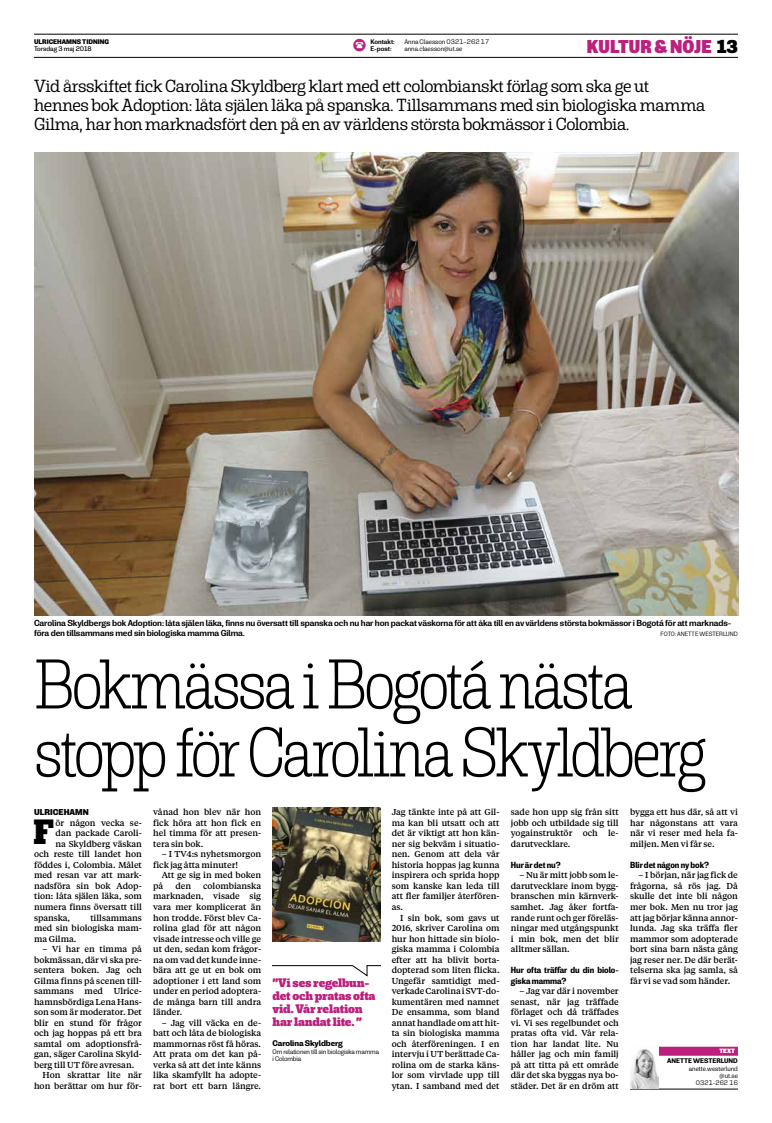
<style>
.page{position:relative;width:772px;height:1123px;background:#fff}
.page>*{position:absolute;margin:0;border:0;box-sizing:border-box;transform-origin:0 0}
.t1{font:100 semi-condensed 68px/68px "Rude Slab";letter-spacing:-.045em;color:#000}
.t2{font:900 semi-condensed 34px "Rude Slab";color:#000}
.t3{font:900 semi-condensed 18px "Rude";letter-spacing:.005em;color:#bc1f7d}
.t4{font:300 17px/19px "Rude Slab";letter-spacing:-.02em;color:#000}
.t5{font:900 semi-condensed 12px/13px "Rude Slab";letter-spacing:-.015em;color:#bc1f7d}
.t6{font:500 8.6px/10.5px "Tiempos Text";letter-spacing:-.005em;color:#000;text-align:justify}
.t7{font:700 semi-condensed 8.6px/10.5px "Rude";letter-spacing:-.005em;color:#000}
.t8{font:500 8.5px/10.5px "Rude";letter-spacing:-.01em;color:#000}
.t9{font:800 8.2px "Rude";letter-spacing:.005em;color:#000}
.t10{font:700 8px "Rude";letter-spacing:-.01em;color:#000}
.t11{font:300 6.5px/6.7px "Rude";color:#000;text-align:right}
.t12{font:800 6.5px "Rude";color:#000}
.t13{font:700 6.5px "Rude";color:#000}
.t14{font:6.5px "Rude";color:#000}
.t15{font:500 6.5px "Rude";color:#000}
.t16{font:300 6px "Rude";color:#000}
.t17{font:900 6px "Rude";color:#fff}
.s1{color:#000}
</style>
<div class="page">
<hr style="left:34px;top:34px;width:703px;height:1px;background:#000">
<hr style="left:34px;top:57px;width:703px;height:1px;background:#000">
<div style="left:629px;top:1046px;width:108px;height:9px;background:#bc1f7d"></div>
<hr style="left:629px;top:1088px;width:108px;height:1px;background:#000">
<img style="left:629px;top:1046px;width:29px;height:42px">
<img style="left:272px;top:807px;width:108px;height:134px">
<img style="left:34px;top:152px;width:703px;height:463px">
<svg style="left:272px;top:965px;width:108px;height:11px"></svg>
<p class="t14" style="left:34px;top:44px;width:59px">Torsdag 3 maj 2018</p>
<h3 class="t3" style="left:586px;top:34px;width:153px">KULTUR &amp; NÖJE <span class="s1">13</span></h3>
<p class="t12" style="left:34px;top:37px;width:76px">ULRICEHAMNS TIDNING</p>
<p class="t15" style="left:370px;top:38px;width:26px">Kontakt:</p>
<p class="t11" style="left:404px;top:39px;width:86px">Anna Claesson 0321–262 17</p>
<p class="t15" style="left:370px;top:45px;width:23px">E-post:</p>
<p class="t11" style="left:404px;top:45px;width:59px">anna.claesson@ut.se</p>
<p class="t4" style="left:34px;top:76px;width:671px">Vid årsskiftet fick Carolina Skyldberg klart med ett colombianskt förlag som ska ge ut hennes bok Adoption: låta själen läka på spanska. Tillsammans med sin biologiska mamma<br>Gilma, har hon marknadsfört den på en av världens största bokmässor i Colombia.</p>
<p class="t8" style="left:34px;top:617px;width:698px">Carolina Skyldbergs bok Adoption: låta själen läka, finns nu översatt till spanska och nu har hon packat väskorna för att åka till en av världens största bokmässor i Bogotá för att marknads&shy;föra den tillsammans med sin biologiska mamma Gilma.</p>
<p class="t16" style="left:660px;top:630px;width:79px">FOTO: ANETTE WESTERLUND</p>
<h1 class="t1" style="left:34px;top:651px;width:673px">Bokmässa i Bogotá nästa stopp för Carolina Skyldberg</h1>
<p class="t9" style="left:34px;top:807px;width:56px">ULRICEHAMN</p>
<h2 class="t2" style="left:33px;top:809px;width:22px">F</h2>
<p class="t6" style="left:56px;top:817px;width:88px">ör någon vecka se-</p>
<p class="t6" style="left:56px;top:827px;width:88px">dan packade Caroli-</p>
<p class="t6" style="left:56px;top:838px;width:88px">na Skyldberg väskan</p>
<p class="t6" style="left:34px;top:848px;width:109px">och reste till landet hon</p>
<p class="t6" style="left:34px;top:859px;width:109px">föddes i, Colombia. Målet</p>
<p class="t6" style="left:34px;top:869px;width:109px">med resan var att mark-</p>
<p class="t6" style="left:34px;top:880px;width:109px">nadsföra sin bok Adop-</p>
<p class="t6" style="left:34px;top:890px;width:109px">tion: låta själen läka, som</p>
<p class="t6" style="left:34px;top:901px;width:109px">numera finns översatt till</p>
<p class="t6" style="left:34px;top:911px;width:38px">spanska,</p>
<p class="t6" style="left:34px;top:911px;width:109px;text-indent:56px">tillsammans med sin biologiska mam&shy;ma Gilma.</p>
<p class="t6" style="left:43px;top:943px;width:101px">– Vi har en timma på</p>
<p class="t6" style="left:34px;top:954px;width:109px">bokmässan, där vi ska pre-</p>
<p class="t6" style="left:34px;top:964px;width:109px">sentera boken. Jag och</p>
<p class="t6" style="left:34px;top:975px;width:109px">Gilma finns på scenen till-</p>
<p class="t6" style="left:34px;top:985px;width:109px">sammans med Ulrice-</p>
<p class="t6" style="left:34px;top:996px;width:109px">hamnsbördiga Lena Hans-</p>
<p class="t6" style="left:34px;top:1006px;width:109px">son som är moderator. Det</p>
<p class="t6" style="left:34px;top:1017px;width:109px">blir en stund för frågor</p>
<p class="t6" style="left:34px;top:1027px;width:109px">och jag hoppas på ett bra</p>
<p class="t6" style="left:34px;top:1038px;width:109px">samtal om adoptionsfrå-</p>
<p class="t6" style="left:34px;top:1048px;width:109px">gan, säger Carolina Skyld-</p>
<p class="t6" style="left:34px;top:1059px;width:101px">berg till UT före avresan.</p>
<p class="t6" style="left:43px;top:1069px;width:101px">Hon skrattar lite när</p>
<p class="t6" style="left:34px;top:1080px;width:109px">hon berättar om hur för-</p>
<p class="t6" style="left:153px;top:806px;width:109px">vånad hon blev när hon fick höra att hon fick en hel timma för att presen&shy;tera sin bok.</p>
<p class="t6" style="left:153px;top:848px;width:109px;text-indent:9px">– I TV4:s nyhetsmorgon fick jag åtta minuter!</p>
<p class="t6" style="left:153px;top:869px;width:109px;text-indent:9px">Att ge sig in med boken på</p>
<p class="t6" style="left:153px;top:880px;width:109px;text-indent:50px">colombianska marknaden, visade sig vara mer komplicerat än hon trodde. Först blev Ca&shy;rolina glad för att någon visade intresse och ville ge ut den, sedan kom frågor&shy;na om vad det kunde inne&shy;bära att ge ut en bok om adoptioner i ett land som under en period adoptera&shy;de många barn till andra länder.</p>
<p class="t6" style="left:153px;top:1017px;width:109px;text-indent:9px">– Jag vill väcka en de&shy;batt och låta de biologiska mammornas röst få höras.<br>Att prata om det kan på&shy;verka så att det inte känns lika skamfyllt ha adopte&shy;rat bort ett barn längre.</p>
<p class="t6" style="left:175px;top:880px;width:17px">den</p>
<h3 class="t5" style="left:272px;top:976px;width:104px">”Vi ses regelbun&shy;det och pratas ofta vid. Vår relation har landat lite. ”</h3>
<p class="t10" style="left:272px;top:1038px;width:72px">Carolina Skyldberg</p>
<p class="t11" style="left:272px;top:1048px;width:108px;text-align:left">Om relationen till sin biologiska mamma i Colombia</p>
<p class="t6" style="left:391px;top:806px;width:109px">Jag tänkte inte på att Gil&shy;ma kan bli utsatt och att det är viktigt att hon kän&shy;ner sig bekväm i situatio&shy;nen. Genom att dela vår historia hoppas jag kunna inspirera och sprida hopp som kanske kan leda till att fler familjer återfören&shy;as.</p>
<p class="t6" style="left:391px;top:911px;width:109px;text-indent:9px">I sin bok, som gavs ut 2016, skriver Carolina om hur hon hittade sin biolo&shy;giska mamma i Colombia efter att ha blivit borta&shy;dopterad som liten flicka.<br>Ungefär samtidigt med&shy;verkade Carolina i SVT-do&shy;kumentären med namnet De ensamma, som bland annat handlade om att hit&shy;ta sin biologiska mamma och återföreningen. I en intervju i UT berättade Ca&shy;rolina om de starka käns&shy;lor som virvlade upp till ytan. I samband med det</p>
<p class="t6" style="left:510px;top:806px;width:109px">sade hon upp sig från sitt jobb och utbildade sig till yogainstruktör och le&shy;darutvecklare.</p>
<p class="t7" style="left:510px;top:859px;width:51px">Hur är det nu?</p>
<p class="t6" style="left:510px;top:869px;width:109px;text-indent:9px">– Nu är mitt jobb som le&shy;darutvecklare inom bygg&shy;branschen min kärnverk&shy;samhet. Jag åker fortfa&shy;rande runt och ger föreläs&shy;ningar med utgångspunkt i min bok, men det blir alltmer sällan.</p>
<p class="t7" style="left:510px;top:964px;width:109px">Hur ofta träffar du din biolo&shy;giska mamma?</p>
<p class="t6" style="left:510px;top:985px;width:109px;text-indent:9px">– Jag var där i november senast, när jag träffade förlaget och då träffades vi. Vi ses regelbundet och pratas ofta vid. Vår rela&shy;tion har landat lite. Nu håller jag och min familj på att titta på ett område där det ska byggas nya bo&shy;städer. Det är en dröm att</p>
<p class="t6" style="left:629px;top:806px;width:109px">bygga ett hus där, så att vi har någonstans att vara när vi reser med hela fa&shy;miljen. Men vi får se.</p>
<p class="t7" style="left:629px;top:859px;width:80px">Blir det någon ny bok?</p>
<p class="t6" style="left:629px;top:869px;width:109px;text-indent:9px">– I början, när jag fick de frågorna, så rös jag. Då skulle det inte bli någon mer bok. Men nu tror jag att jag börjar känna annor&shy;lunda. Jag ska träffa fler mammor som adopterade bort sina barn nästa gång jag reser ner. De där berät&shy;telserna ska jag samla, så får vi se vad som händer.</p>
<p class="t17" style="left:718px;top:1047px;width:17px">TEXT</p>
<p class="t13" style="left:666px;top:1057px;width:72px">ANETTE WESTERLUND</p>
<p class="t11" style="left:688px;top:1065px;width:50px">anette.westerlund @ut.se<br>0321-262 16</p>
</div>
